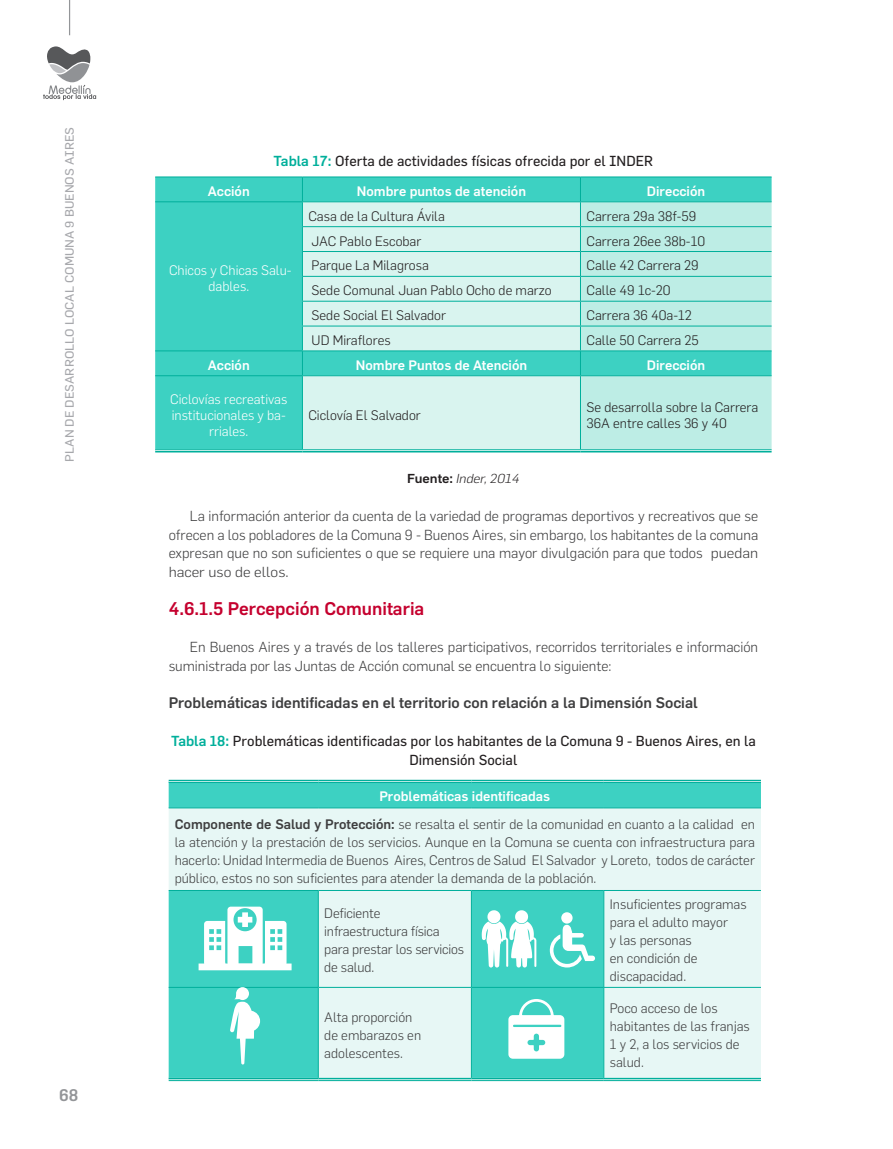
<style>
.page{position:relative;width:893px;height:1149px;background:#fff}
.page>*{position:absolute;margin:0;border:0;box-sizing:border-box;transform-origin:0 0}
.t1{font:500 18px "Flama";color:#c5002e}
.t2{font:500 16.5px "Flama";color:#939598}
.t3{font:500 15px "Flama";color:#3e3e3f}
.t4{font:300 14.25px/18.8px "Flama";color:#3e3e3f;text-align:justify}
.t5{font:14.25px/18.8px "Flama";color:#231f20;text-align:center}
.t6{font:300 13.5px/18px "Flama";color:#3e3e3f}
.t7{font:300 13.5px/16.2px "Flama";color:#231f20}
.t8{font:500 13.5px "Flama";color:#fff}
.t9{font:300 13.5px/16.2px "Flama";color:#fff;text-align:center}
.t10{font:italic 300 12.75px "Flama";color:#231f20;scale:1.07 1}
.t11{font:12px "Flama";color:#a7a8ac;scale:1.06 1}
.s1{font-weight:500;color:#00af9b}
.s2{font-weight:500;font-style:normal}
.s3{font-weight:500;color:#fff}
.s4{font-weight:500}
</style>
<div class="page">
<svg style="left:43px;top:46px;width:53px;height:54px"></svg>
<hr style="left:69px;top:0;width:1px;height:35px;background:#939598">
<div style="left:155px;top:177px;width:617px;height:272px;background:#3dd1c2"></div>
<svg style="left:303px;top:202px;width:277px;height:247px;background:#c7efe9"></svg>
<svg style="left:581px;top:202px;width:191px;height:247px;background:#aee9e0"></svg>
<hr style="left:155px;top:176px;width:147px;height:1px;background:#00af9b">
<hr style="left:302px;top:176px;width:278px;height:1px;background:#00af9b">
<hr style="left:580px;top:176px;width:192px;height:1px;background:#00af9b">
<hr style="left:155px;top:201px;width:147px;height:1px;background:#00af9b">
<hr style="left:302px;top:201px;width:278px;height:1px;background:#00af9b">
<hr style="left:580px;top:201px;width:192px;height:1px;background:#00af9b">
<hr style="left:302px;top:226px;width:278px;height:1px;background:#00af9b">
<hr style="left:580px;top:226px;width:192px;height:1px;background:#00af9b">
<hr style="left:302px;top:251px;width:278px;height:1px;background:#00af9b">
<hr style="left:580px;top:251px;width:192px;height:1px;background:#00af9b">
<hr style="left:302px;top:276px;width:278px;height:1px;background:#00af9b">
<hr style="left:580px;top:276px;width:192px;height:1px;background:#00af9b">
<hr style="left:302px;top:301px;width:278px;height:1px;background:#00af9b">
<hr style="left:580px;top:301px;width:192px;height:1px;background:#00af9b">
<hr style="left:302px;top:325px;width:278px;height:1px;background:#00af9b">
<hr style="left:580px;top:325px;width:192px;height:1px;background:#00af9b">
<hr style="left:155px;top:350px;width:147px;height:1px;background:#00af9b">
<hr style="left:302px;top:350px;width:278px;height:1px;background:#00af9b">
<svg style="left:302px;top:177px;width:1px;height:198px"></svg>
<hr style="left:580px;top:350px;width:192px;height:1px;background:#00af9b">
<svg style="left:580px;top:177px;width:1px;height:198px"></svg>
<hr style="left:155px;top:375px;width:147px;height:1px;background:#00af9b">
<hr style="left:302px;top:375px;width:278px;height:1px;background:#00af9b">
<hr style="left:302px;top:376px;width:1px;height:73px;background:#00af9b">
<hr style="left:580px;top:375px;width:192px;height:1px;background:#00af9b">
<hr style="left:580px;top:376px;width:1px;height:73px;background:#00af9b">
<hr style="left:155px;top:449px;width:147px;height:1px;background:#00af9b">
<hr style="left:155px;top:451px;width:147px;height:1px;background:#00af9b">
<hr style="left:302px;top:449px;width:278px;height:1px;background:#00af9b">
<hr style="left:302px;top:451px;width:278px;height:1px;background:#00af9b">
<hr style="left:580px;top:449px;width:192px;height:1px;background:#00af9b">
<hr style="left:580px;top:451px;width:192px;height:1px;background:#00af9b">
<div style="left:169px;top:783px;width:592px;height:24px;background:#3dd1c2"></div>
<svg style="left:169px;top:808px;width:592px;height:269px;background:#bbede7"></svg>
<hr style="left:169px;top:807px;width:149px;height:1px;background:#00af9b">
<hr style="left:318px;top:807px;width:153px;height:1px;background:#00af9b">
<hr style="left:471px;top:807px;width:133px;height:1px;background:#00af9b">
<hr style="left:604px;top:807px;width:157px;height:1px;background:#00af9b">
<hr style="left:169px;top:889px;width:149px;height:1px;background:#00af9b">
<hr style="left:318px;top:889px;width:153px;height:1px;background:#00af9b">
<hr style="left:318px;top:890px;width:1px;height:96px;background:#00af9b">
<hr style="left:471px;top:889px;width:133px;height:1px;background:#00af9b">
<hr style="left:471px;top:890px;width:1px;height:96px;background:#00af9b">
<hr style="left:604px;top:889px;width:157px;height:1px;background:#00af9b">
<hr style="left:603px;top:890px;width:1px;height:96px;background:#00af9b">
<hr style="left:169px;top:986px;width:149px;height:1px;background:#00af9b">
<hr style="left:318px;top:986px;width:153px;height:1px;background:#00af9b">
<hr style="left:318px;top:987px;width:1px;height:90px;background:#00af9b">
<hr style="left:471px;top:986px;width:133px;height:1px;background:#00af9b">
<hr style="left:471px;top:987px;width:1px;height:90px;background:#00af9b">
<hr style="left:604px;top:986px;width:157px;height:1px;background:#00af9b">
<hr style="left:603px;top:987px;width:1px;height:90px;background:#00af9b">
<hr style="left:169px;top:779px;width:149px;height:2px;background:#00af9b">
<hr style="left:169px;top:782px;width:149px;height:1px;background:#00af9b">
<hr style="left:318px;top:779px;width:153px;height:2px;background:#00af9b">
<hr style="left:318px;top:782px;width:153px;height:1px;background:#00af9b">
<hr style="left:471px;top:779px;width:133px;height:2px;background:#00af9b">
<hr style="left:471px;top:782px;width:133px;height:1px;background:#00af9b">
<hr style="left:604px;top:779px;width:157px;height:2px;background:#00af9b">
<hr style="left:604px;top:782px;width:157px;height:1px;background:#00af9b">
<hr style="left:169px;top:1077px;width:149px;height:1px;background:#00af9b">
<hr style="left:169px;top:1079px;width:149px;height:1px;background:#00af9b">
<hr style="left:318px;top:1077px;width:153px;height:1px;background:#00af9b">
<hr style="left:318px;top:1079px;width:153px;height:1px;background:#00af9b">
<hr style="left:471px;top:1077px;width:133px;height:1px;background:#00af9b">
<hr style="left:471px;top:1079px;width:133px;height:1px;background:#00af9b">
<hr style="left:604px;top:1077px;width:157px;height:1px;background:#00af9b">
<hr style="left:604px;top:1079px;width:157px;height:1px;background:#00af9b">
<svg style="left:230px;top:986px;width:30px;height:78px"></svg>
<svg style="left:199px;top:906px;width:93px;height:63px"></svg>
<svg style="left:482px;top:909px;width:54px;height:58px"></svg>
<svg style="left:550px;top:911px;width:45px;height:56px"></svg>
<svg style="left:508px;top:998px;width:56px;height:60px"></svg>
<p class="t11" style="left:62px;top:462px;width:317px;rotate:-90deg">PLAN DE DESARROLLO LOCAL COMUNA 9 BUENOS AIRES</p>
<p class="t2" style="left:59px;top:1082px;width:21px">68</p>
<p class="t5" style="left:274px;top:151px;width:381px"><span class="s1">Tabla 17:</span> Oferta de actividades físicas ofrecida por el INDER</p>
<p class="t8" style="left:208px;top:181px;width:43px">Acción</p>
<p class="t8" style="left:357px;top:181px;width:171px">Nombre puntos de atención</p>
<p class="t8" style="left:647px;top:181px;width:60px">Dirección</p>
<p class="t9" style="left:169px;top:261px;width:124px">Chicos y Chicas Salu&shy;dables.</p>
<p class="t7" style="left:308px;top:207px;width:138px">Casa de la Cultura Ávila</p>
<p class="t7" style="left:586px;top:207px;width:111px">Carrera 29a 38f-59</p>
<p class="t7" style="left:312px;top:232px;width:111px">JAC Pablo Escobar</p>
<p class="t7" style="left:586px;top:232px;width:120px">Carrera 26ee 38b-10</p>
<p class="t7" style="left:312px;top:257px;width:119px">Parque La Milagrosa</p>
<p class="t7" style="left:586px;top:257px;width:114px">Calle 42 Carrera 29</p>
<p class="t7" style="left:312px;top:281px;width:242px">Sede Comunal Juan Pablo Ocho de marzo</p>
<p class="t7" style="left:586px;top:281px;width:86px">Calle 49 1c-20</p>
<p class="t7" style="left:312px;top:306px;width:136px">Sede Social El Salvador</p>
<p class="t7" style="left:586px;top:306px;width:107px">Carrera 36 40a-12</p>
<p class="t7" style="left:312px;top:331px;width:81px">UD Miraflores</p>
<p class="t7" style="left:586px;top:331px;width:114px">Calle 50 Carrera 25</p>
<p class="t8" style="left:208px;top:355px;width:43px">Acción</p>
<p class="t8" style="left:356px;top:355px;width:173px">Nombre Puntos de Atención</p>
<p class="t8" style="left:647px;top:355px;width:60px">Dirección</p>
<p class="t9" style="left:170px;top:390px;width:119px">Ciclovías recreativas institucionales y ba&shy;rriales.</p>
<p class="t7" style="left:308px;top:406px;width:114px">Ciclovía El Salvador</p>
<p class="t7" style="left:586px;top:398px;width:173px">Se desarrolla sobre la Carrera<br>36A entre calles 36 y 40</p>
<p class="t10" style="left:407px;top:470px;width:107px"><span class="s2">Fuente:</span> Inder, 2014</p>
<p class="t4" style="left:169px;top:505px;width:591px;text-indent:21px">La información anterior da cuenta de la variedad de programas deportivos y recreativos que se ofrecen a los pobladores de la Comuna 9 - Buenos Aires, sin embargo, los habitantes de la comuna expresan que no son suficientes o que se requiere una mayor divulgación para que todos puedan hacer uso de ellos.</p>
<h1 class="t1" style="left:169px;top:595px;width:257px">4.6.1.5 Percepción Comunitaria</h1>
<p class="t4" style="left:169px;top:636px;width:591px;text-indent:21px">En Buenos Aires y a través de los talleres participativos, recorridos territoriales e información suministrada por las Juntas de Acción comunal se encuentra lo siguiente:</p>
<p class="t3" style="left:169px;top:692px;width:531px">Problemáticas identificadas en el territorio con relación a la Dimensión Social</p>
<p class="t5" style="left:171px;top:731px;width:586px"><span class="s1">Tabla 18:</span> Problemáticas identificadas por los habitantes de la Comuna 9 - Buenos Aires, en la<br>Dimensión Social</p>
<p class="t6" style="left:175px;top:781px;width:582px;line-height:27.6px;text-align:center"><span class="s3">Problemáticas identificadas<br></span><span class="s4">Componente de Salud y Protección:</span> se resalta el sentir de la comunidad en cuanto a la calidad en</p>
<p class="t6" style="left:175px;top:831px;width:582px;text-align:justify">la atención y la prestación de los servicios. Aunque en la Comuna se cuenta con infraestructura para hacerlo: Unidad Intermedia de Buenos Aires, Centros de Salud El Salvador y Loreto, todos de carácter público, estos no son suficientes para atender la demanda de la población.</p>
<p class="t6" style="left:324px;top:903px;width:141px">Deficiente infraestructura física para prestar los servicios de salud.</p>
<p class="t6" style="left:610px;top:894px;width:138px">Insuficientes programas para el adulto mayor<br>y las personas<br>en condición de discapacidad.</p>
<p class="t6" style="left:324px;top:1006px;width:98px">Alta proporción de embarazos en adolescentes.</p>
<p class="t6" style="left:610px;top:997px;width:142px">Poco acceso de los habitantes de las franjas<br>1 y 2, a los servicios de salud.</p>
</div>
